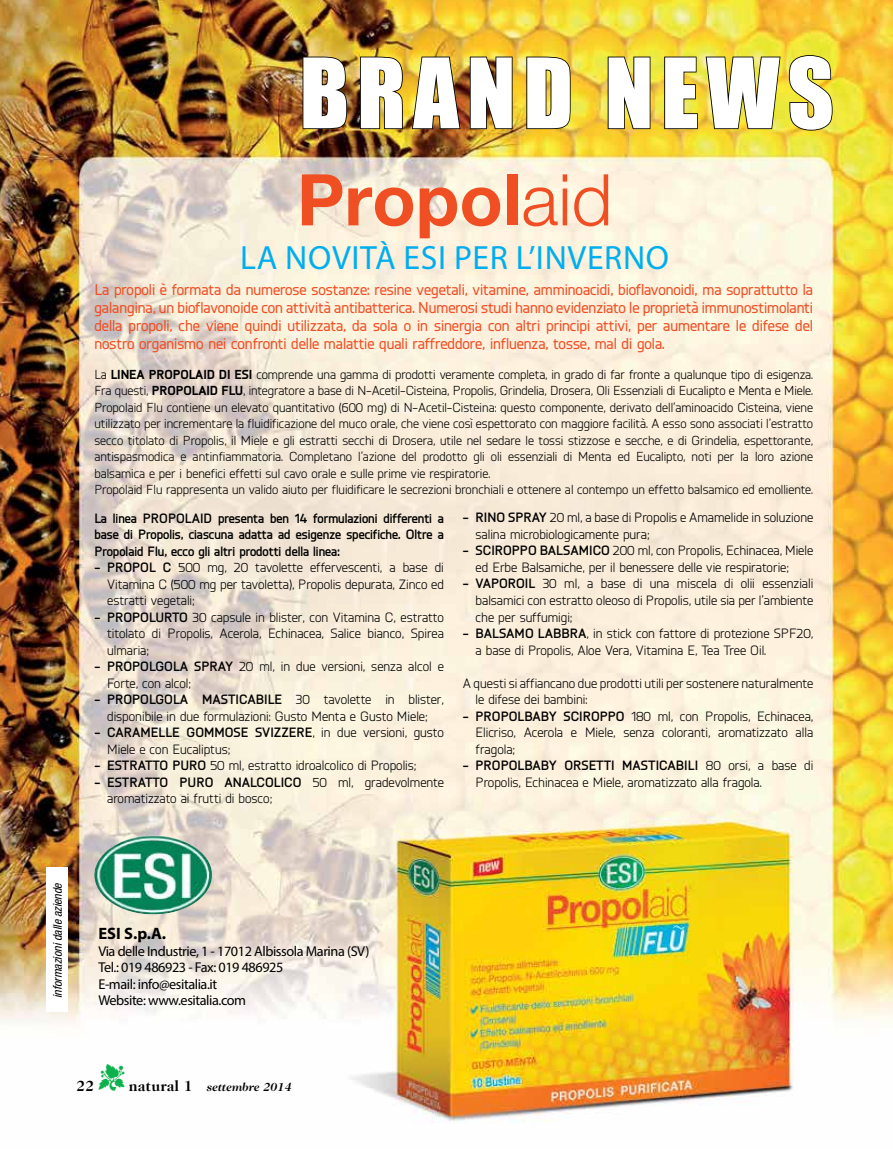
<style>
.page{position:relative;width:893px;height:1149px;background:#fff}
.page>*{position:absolute;margin:0;border:0;box-sizing:border-box;transform-origin:0 0}
.t1{font:89.55px "Impact";letter-spacing:.09em;color:#fff}
.t2{font:700 71.25px "Helvetica Neue LT Pro";color:#f04e23}
.t3{font:33.75px "Myriad Pro";letter-spacing:.02em;color:#00aeef}
.t4{font:700 16.5px "Myriad Pro";color:#000}
.t5{font:500 15.75px/18px "Knul";color:#f04e23;text-align:justify}
.t6{font:700 15px "Caslon 224 IT Cby BT";color:#000}
.t7{font:14.25px/16.5px "Myriad Pro";letter-spacing:-.03em;color:#000}
.t8{font:13.5px/16.5px "Knul";color:#000}
.t9{font:700 13.5px/16.5px "Knul";color:#000;text-align:justify}
.t10{font:13.05px/16.5px "Knul";color:#000}
.t11{font:italic condensed 12px "Helvetica Neue";color:#000}
.t12{font:italic 700 12px "Caslon 224 IT Cby BT";color:#000}
.s1{font-weight:300}
.s2{font-weight:800}
.s3{font-weight:700}
.s4{color:#0db14b}
.s5{font-style:normal;font-size:15px}
</style>
<div class="page">
<img style="left:0;top:0;width:893px;height:1123px">
<img style="left:302px;top:56px;width:46px;height:74px">
<img style="left:359px;top:56px;width:45px;height:74px">
<img style="left:411px;top:55px;width:50px;height:75px">
<img style="left:469px;top:56px;width:44px;height:74px">
<img style="left:525px;top:56px;width:47px;height:74px">
<svg style="left:607px;top:56px;width:44px;height:74px;background:#c8b32f"></svg>
<svg style="left:663px;top:56px;width:36px;height:74px;background:#cbba33"></svg>
<img style="left:705px;top:55px;width:76px;height:78px">
<svg style="left:788px;top:54px;width:45px;height:77px;background:#cbbe32"></svg>
<div style="left:47px;top:866px;width:21px;height:145px;background:#fff"></div>
<img style="left:94px;top:835px;width:118px;height:79px">
<h1 class="t1" style="left:300px;top:24px;width:536px">BRAND NEWS</h1>
<h2 class="t2" style="left:297px;top:156px;width:317px">Propol<span class="s1">aid</span></h2>
<h3 class="t3" style="left:240px;top:237px;width:430px">La novità ESI per l’inverno</h3>
<p class="t5" style="left:94px;top:279px;width:720px">La propoli è formata da numerose sostanze: resine vegetali, vitamine, amminoacidi, bioflavonoidi, ma soprattutto la galangina, un bioflavonoide con attività antibatterica. Numerosi studi hanno evidenziato le proprietà immunostimolanti della propoli, che viene quindi utilizzata, da sola o in sinergia con altri principi attivi, per aumentare le difese del nostro organismo nei confronti delle malattie quali raffreddore, influenza, tosse, mal di gola.</p>
<p class="t10" style="left:94px;top:365px;width:720px">La <span class="s2">LINEA PROPOLAID DI ESI</span> comprende una gamma di prodotti veramente completa, in grado di far fronte a qualunque tipo di esigenza.<br>Fra questi, <span class="s2">PROPOLAID FLU</span>, integratore a base di N-Acetil-Cisteina, Propolis, Grindelia, Drosera, Oli Essenziali di Eucalipto e Menta e Miele.<br>Propolaid Flu contiene un elevato quantitativo (600 mg) di N-Acetil-Cisteina: questo componente, derivato dell’aminoacido Cisteina, viene utilizzato per incrementare la fluidificazione del muco orale, che viene così espettorato con maggiore facilità. A esso sono associati l’estratto secco titolato di Propolis, il Miele e gli estratti secchi di Drosera, utile nel sedare le tossi stizzose e secche, e di Grindelia, espettorante, antispasmodica e antinfiammatoria. Completano l’azione del prodotto gli oli essenziali di Menta ed Eucalipto, noti per la loro azione balsamica e per i benefici effetti sul cavo orale e sulle prime vie respiratorie.<br>Propolaid Flu rappresenta un valido aiuto per fluidificare le secrezioni bronchiali e ottenere al contempo un effetto balsamico ed emolliente.</p>
<p class="t9" style="left:94px;top:508px;width:351px">La linea PROPOLAID presenta ben 14 formulazioni differenti a base di Propolis, ciascuna adatta ad esigenze specifiche. Oltre a Propolaid Flu, ecco gli altri prodotti della linea:</p>
<p class="t8" style="left:107px;top:558px;width:338px;text-align:justify;text-indent:-13px"><span class="s3">- PROPOL C</span> 500 mg, 20 tavolette effervescenti, a base di Vitamina C (500 mg per tavoletta), Propolis depurata, Zinco ed estratti vegetali;</p>
<p class="t8" style="left:107px;top:607px;width:338px;text-align:justify;text-indent:-13px"><span class="s3">- PROPOLURTO</span> 30 capsule in blister, con Vitamina C, estratto titolato di Propolis, Acerola, Echinacea, Salice bianco, Spirea ulmaria;</p>
<p class="t8" style="left:107px;top:657px;width:338px;text-indent:-13px"><span class="s3">- PROPOLGOLA SPRAY</span> 20 ml, in due versioni, senza alcol e<br>Forte, con alcol;</p>
<p class="t8" style="left:94px;top:690px;width:351px;text-align:center"><span class="s3">- PROPOLGOLA MASTICABILE</span> 30 tavolette in blister, disponibile in due formulazioni: Gusto Menta e Gusto Miele;</p>
<p class="t8" style="left:107px;top:723px;width:338px;text-indent:-13px"><span class="s3">- CARAMELLE GOMMOSE SVIZZERE</span>, in due versioni, gusto<br>Miele e con Eucaliptus;</p>
<p class="t8" style="left:94px;top:756px;width:323px"><span class="s3">- ESTRATTO PURO</span> 50 ml, estratto idroalcolico di Propolis;</p>
<p class="t8" style="left:107px;top:772px;width:338px;text-indent:-13px"><span class="s3">- ESTRATTO PURO ANALCOLICO</span> 50 ml, gradevolmente aromatizzato ai frutti di bosco;</p>
<p class="t8" style="left:476px;top:508px;width:339px;text-indent:-13px"><span class="s3">- RINO SPRAY</span> 20 ml, a base di Propolis e Amamelide in soluzione salina microbiologicamente pura;</p>
<p class="t8" style="left:476px;top:541px;width:339px;text-indent:-13px"><span class="s3">- SCIROPPO BALSAMICO</span> 200 ml, con Propolis, Echinacea, Miele ed Erbe Balsamiche, per il benessere delle vie respiratorie;</p>
<p class="t8" style="left:476px;top:574px;width:339px;text-align:justify;text-indent:-13px"><span class="s3">- VAPOROIL</span> 30 ml, a base di una miscela di olii essenziali balsamici con estratto oleoso di Propolis, utile sia per l’ambiente che per suffumigi;</p>
<p class="t8" style="left:476px;top:624px;width:339px;text-indent:-13px"><span class="s3">- BALSAMO LABBRA</span>, in stick con fattore di protezione SPF20, a base di Propolis, Aloe Vera, Vitamina E, Tea Tree Oil.</p>
<p class="t8" style="left:476px;top:673px;width:339px;text-indent:-13px">A questi si affiancano due prodotti utili per sostenere naturalmente le difese dei bambini:</p>
<p class="t8" style="left:476px;top:706px;width:339px;text-align:justify;text-indent:-13px"><span class="s3">- PROPOLBABY SCIROPPO</span> 180 ml, con Propolis, Echinacea, Elicriso, Acerola e Miele, senza coloranti, aromatizzato alla fragola;</p>
<p class="t8" style="left:476px;top:756px;width:339px;text-indent:-13px"><span class="s3">- PROPOLBABY ORSETTI MASTICABILI</span> 80 orsi, a base di<br>Propolis, Echinacea e Miele, aromatizzato alla fragola.</p>
<p class="t11" style="left:51px;top:997px;width:117px;rotate:-90deg">informazioni dalle aziende</p>
<p class="t4" style="left:98px;top:922px;width:69px">ESI S.p.A.</p>
<p class="t7" style="left:98px;top:941px;width:273px">Via delle Industrie, 1 - 17012 Albissola Marina (SV)<br>Tel.: 019 486923 - Fax: 019 486925<br>E-mail: info@esitalia.it<br>Website: www.esitalia.com</p>
<p class="t12" style="left:99px;top:1079px;width:195px"><span class="s4">▼</span> <span class="s5">natural 1</span> settembre 2014</p>
<p class="t6" style="left:77px;top:1076px;width:19px">22</p>
</div>
